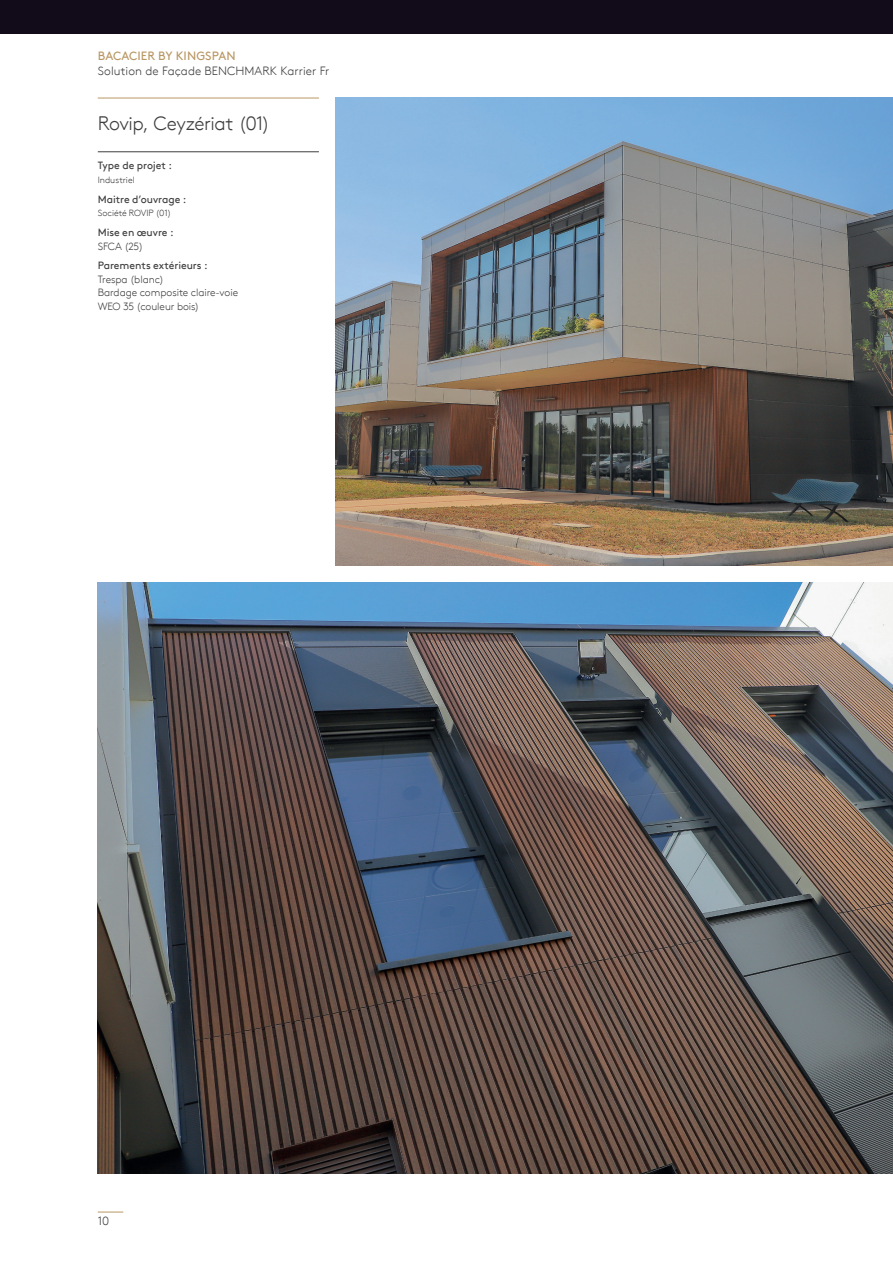
<style>
.page{position:relative;width:893px;height:1263px;background:#fff}
.page>*{position:absolute;margin:0;border:0;box-sizing:border-box;transform-origin:0 0}
.t1{font:300 19.5px "Kingspan Brown TT";letter-spacing:-.025em;color:#3e3e3f}
.t2{font:300 12px "Kingspan Brown TT";letter-spacing:.005em;color:#3e3e3f}
.t3{font:12px "Kingspan Brown TT";color:#b99764}
.t4{font:300 10.5px/13.5px "Kingspan Brown TT";letter-spacing:-.01em;color:#3e3e3f}
.t5{font:10.5px "Kingspan Brown TT";letter-spacing:-.005em;color:#3e3e3f}
.t6{font:300 9px "Kingspan Brown TT";letter-spacing:-.005em;color:#3e3e3f}
</style>
<div class="page">
<svg style="left:98px;top:1212px;width:25px;height:1px"></svg>
<div style="left:0;top:0;width:893px;height:34px;background:#120b19"></div>
<img style="left:98px;top:583px;width:795px;height:591px">
<img style="left:336px;top:98px;width:557px;height:468px">
<hr style="left:98px;top:98px;width:221px;height:1px;background:#b99764">
<hr style="left:98px;top:152px;width:221px;height:1px;background:#3e3e3f">
<p class="t3" style="left:98px;top:47px;width:139px">BACACIER BY KINGSPAN</p>
<p class="t2" style="left:98px;top:62px;width:233px">Solution de Façade BENCHMARK Karrier Fr</p>
<h1 class="t1" style="left:98px;top:109px;width:174px">Rovip, Ceyzériat (01)</h1>
<p class="t5" style="left:98px;top:158px;width:76px">Type de projet :</p>
<p class="t6" style="left:98px;top:173px;width:38px">Industriel</p>
<p class="t5" style="left:98px;top:191px;width:90px">Maitre d’ouvrage :</p>
<p class="t6" style="left:98px;top:206px;width:75px">Société ROVIP (01)</p>
<p class="t5" style="left:98px;top:224px;width:77px">Mise en œuvre :</p>
<p class="t4" style="left:98px;top:238px;width:47px">SFCA (25)</p>
<p class="t5" style="left:98px;top:258px;width:111px">Parements extérieurs :</p>
<p class="t4" style="left:98px;top:272px;width:142px">Trespa (blanc)<br>Bardage composite claire-voie<br>WEO 35 (couleur bois)</p>
<p class="t2" style="left:98px;top:1212px;width:13px">10</p>
</div>
